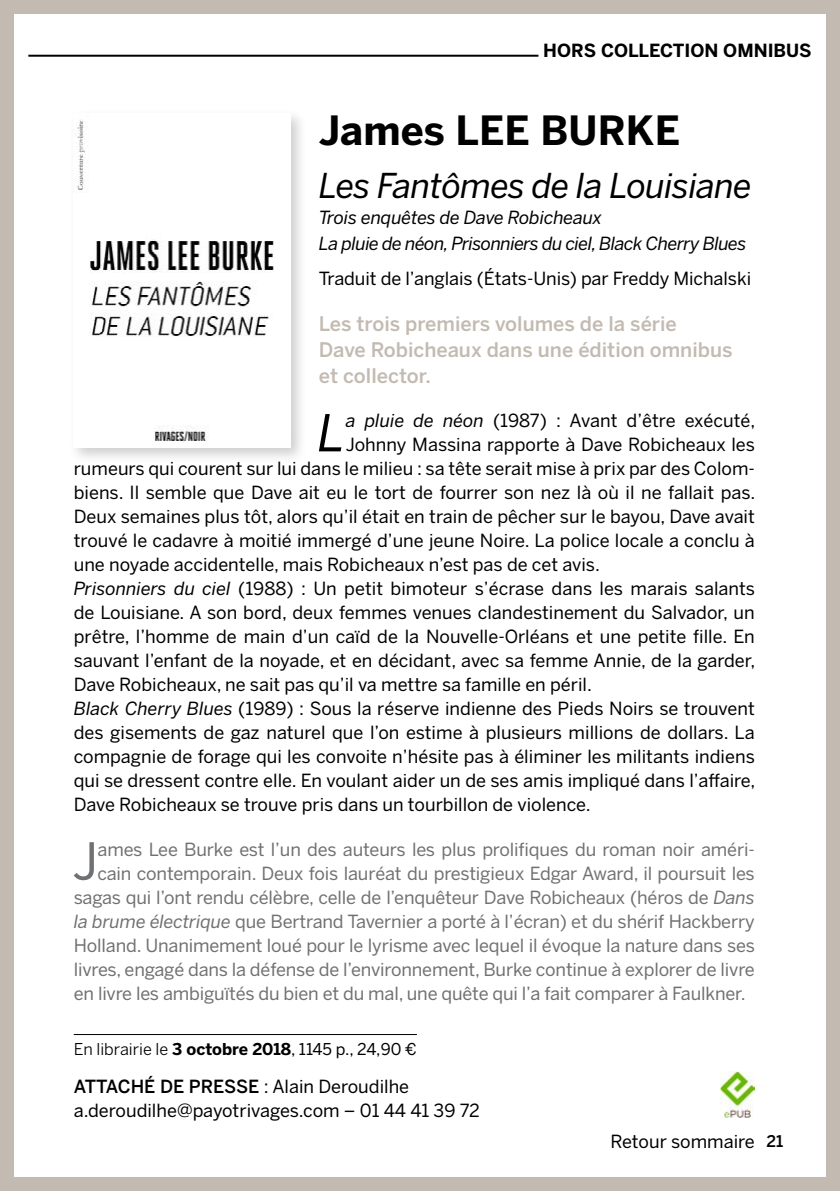
<style>
.page{position:relative;width:840px;height:1191px;background:#fff}
.page>*{position:absolute;margin:0;border:0;box-sizing:border-box;transform-origin:0 0}
.t1{font:italic 50.4px "Benton Sans";color:#000}
.t2{font:50.4px "Benton Sans";color:#707172}
.t3{font:700 40px "Benton Sans";color:#000}
.t4{font:italic 34px "Benton Sans";letter-spacing:-.02em;color:#000}
.t5{font:500 20px/26px "Benton Sans";color:#c3bbb2}
.t6{font:18px/24px "Benton Sans";color:#000}
.t7{font:18px "Benton Sans";letter-spacing:-.01em;color:#707172}
.t8{font:italic 18px/26px "Benton Sans";letter-spacing:-.03em;color:#000}
.t9{font:700 18px "Benton Sans";color:#000}
.t10{font:16.2px "Benton Sans";color:#000}
.s1{font-style:italic}
.s2{font-style:inherit}
.s3{font-weight:700}
.s4{font-weight:500}
.s5{font-weight:500;font-size:16px}
</style>
<div class="page">
<hr style="left:28px;top:55px;width:510px;height:2px;background:#000">
<hr style="left:74px;top:1034px;width:342px;height:1px;background:#000">
<div style="left:68px;top:107px;width:239px;height:357px;background:#000;opacity:.2"></div>
<img style="left:74px;top:113px;width:216px;height:335px">
<img style="left:720px;top:1071px;width:33px;height:46px">
<div style="left:0;top:0;width:839px;height:1191px;border:14px solid #c3bbb2"></div>
<div style="left:0;top:1183px;width:839px;height:8px;background:#c3bbb2"></div>
<div style="left:0;top:0;width:839px;height:8px;background:#c3bbb2"></div>
<div style="left:831px;top:0;width:8px;height:1191px;background:#c3bbb2"></div>
<p class="t9" style="left:543px;top:39px;width:270px">HORS COLLECTION OMNIBUS</p>
<h2 class="t3" style="left:318px;top:106px;width:362px">James LEE BURKE</h2>
<h3 class="t4" style="left:318px;top:166px;width:434px">Les Fantômes de la Louisiane</h3>
<p class="t8" style="left:318px;top:204px;width:429px">Trois enquêtes de Dave Robicheaux<br>La pluie de néon, Prisonniers du ciel, Black Cherry Blues</p>
<p class="t6" style="left:318px;top:266px;width:433px">Traduit de l’anglais (États-Unis) par Freddy Michalski</p>
<p class="t5" style="left:318px;top:311px;width:415px">Les trois premiers volumes de la série<br>Dave Robicheaux dans une édition omnibus et collector.</p>
<h1 class="t1" style="left:317px;top:403px;width:30px">L</h1>
<p class="t6" style="left:345px;top:408px;width:411px"><span class="s1">a pluie de néon</span> (1987) : Avant d’être exécuté,</p>
<p class="t6" style="left:345px;top:432px;width:410px">Johnny Massina rapporte à Dave Robicheaux les</p>
<p class="t6" style="left:74px;top:456px;width:682px">rumeurs qui courent sur lui dans le milieu : sa tête serait mise à prix par des Colom-</p>
<p class="t6" style="left:74px;top:480px;width:682px">biens. Il semble que Dave ait eu le tort de fourrer son nez là où il ne fallait pas.</p>
<p class="t6" style="left:74px;top:504px;width:682px">Deux semaines plus tôt, alors qu’il était en train de pêcher sur le bayou, Dave avait</p>
<p class="t6" style="left:74px;top:528px;width:682px">trouvé le cadavre à moitié immergé d’une jeune Noire. La police locale a conclu à</p>
<p class="t6" style="left:74px;top:552px;width:527px">une noyade accidentelle, mais Robicheaux n’est pas de cet avis.</p>
<p class="t6" style="left:74px;top:576px;width:682px"><span class="s1">Prisonniers du ciel</span> (1988) : Un petit bimoteur s’écrase dans les marais salants</p>
<p class="t6" style="left:74px;top:600px;width:682px">de Louisiane. A son bord, deux femmes venues clandestinement du Salvador, un</p>
<p class="t6" style="left:74px;top:624px;width:682px">prêtre, l’homme de main d’un caïd de la Nouvelle-Orléans et une petite fille. En</p>
<p class="t6" style="left:74px;top:648px;width:682px">sauvant l’enfant de la noyade, et en décidant, avec sa femme Annie, de la garder,</p>
<p class="t6" style="left:74px;top:672px;width:519px">Dave Robicheaux, ne sait pas qu’il va mettre sa famille en péril.</p>
<p class="t6" style="left:74px;top:696px;width:682px"><span class="s1">Black Cherry Blues</span> (1989) : Sous la réserve indienne des Pieds Noirs se trouvent</p>
<p class="t6" style="left:74px;top:720px;width:682px">des gisements de gaz naturel que l’on estime à plusieurs millions de dollars. La</p>
<p class="t6" style="left:74px;top:744px;width:682px">compagnie de forage qui les convoite n’hésite pas à éliminer les militants indiens</p>
<p class="t6" style="left:74px;top:768px;width:682px">qui se dressent contre elle. En voulant aider un de ses amis impliqué dans l’affaire,</p>
<p class="t6" style="left:74px;top:792px;width:518px">Dave Robicheaux se trouve pris dans un tourbillon de violence.</p>
<h1 class="t2" style="left:72px;top:831px;width:27px">J</h1>
<p class="t7" style="left:97px;top:838px;width:658px">ames Lee Burke est l’un des auteurs les plus prolifiques du roman noir améri-</p>
<p class="t7" style="left:97px;top:862px;width:658px">cain contemporain. Deux fois lauréat du prestigieux Edgar Award, il poursuit les</p>
<p class="t7" style="left:74px;top:886px;width:682px">sagas qui l’ont rendu célèbre, celle de l’enquêteur Dave Robicheaux (héros de <span class="s1">Dans</span></p>
<p class="t7" style="left:74px;top:910px;width:682px"><span class="s1">la brume électrique</span> que Bertrand Tavernier a porté à l’écran) et du shérif Hackberry</p>
<p class="t7" style="left:74px;top:934px;width:682px">Holland. Unanimement loué pour le lyrisme avec lequel il évoque la nature dans ses</p>
<p class="t7" style="left:74px;top:958px;width:682px">livres, engagé dans la défense de l’environnement, Burke continue à explorer de livre</p>
<p class="t7" style="left:74px;top:982px;width:673px">en livre les ambiguïtés du bien et du mal, une quête qui l’a fait comparer à Faulkner.</p>
<p class="t10" style="left:74px;top:1039px;width:344px"><span class="s2">En librairie le</span> <span class="s3">3 octobre 2018</span>, 1145 p., 24,90 €</p>
<p class="t6" style="left:74px;top:1074px;width:407px"><span class="s4">ATTACHÉ DE PRESSE</span> : Alain Deroudilhe a.deroudilhe@payotrivages.com – 01 44 41 39 72</p>
<p class="t6" style="left:610px;top:1129px;width:174px">Retour sommaire <span class="s5">21</span></p>
</div>
